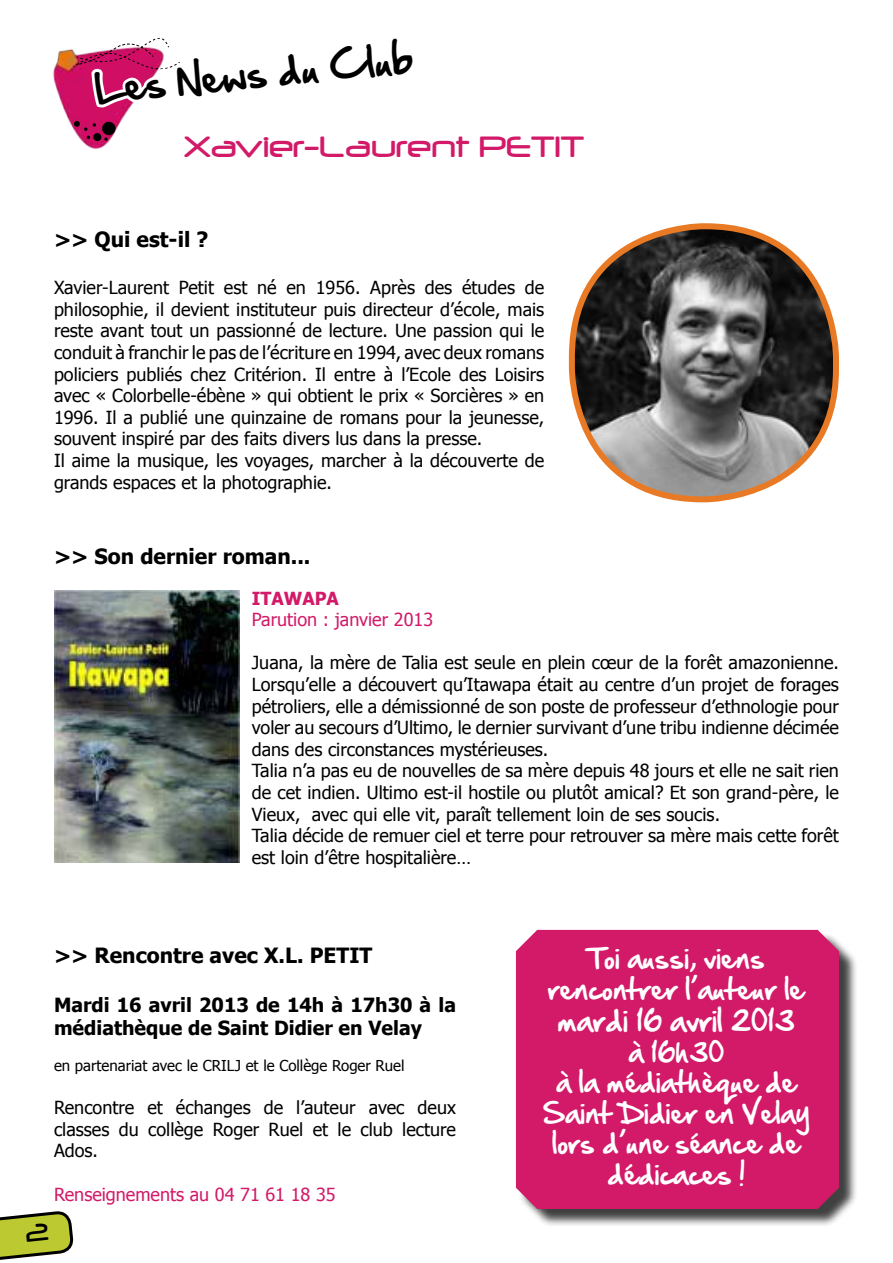
<style>
.page{position:relative;width:893px;height:1263px;background:#fff}
.page>*{position:absolute;margin:0;border:0;box-sizing:border-box;transform-origin:0 0}
.t1{font:36px "Hand Of Sean";color:#000}
.t2{font:34.5px "Neuropol";color:#d21a68}
.t3{font:27px "Hand Of Sean";color:#fff}
.t4{font:25.5px/30.6px "Hand Of Sean";color:#fff;text-align:center}
.t5{font:700 21px "Tahoma";color:#000}
.t6{font:700 19.5px/23.4px "Tahoma";color:#000}
.t7{font:18px/21.6px "Tahoma";color:#000}
.t8{font:18px "Tahoma";color:#d21a68}
.t9{font:700 18px "Tahoma";color:#d21a68}
.t10{font:15px "Tahoma";color:#000}
</style>
<div class="page">
<img style="left:53px;top:49px;width:20px;height:79px">
<svg style="left:73px;top:38px;width:107px;height:111px"></svg>
<img style="left:572px;top:226px;width:264px;height:273px">
<div style="left:569px;top:223px;width:270px;height:279px;border:6px solid #e97a25;border-radius:131px"></div>
<img style="left:54px;top:591px;width:185px;height:271px">
<div style="left:518px;top:932px;width:340px;height:295px;background:#000;opacity:.75"></div>
<div style="left:516px;top:930px;width:323px;height:279px;background:#d21a68"></div>
<svg style="left:0;top:1211px;width:73px;height:49px"></svg>
<h1 class="t1" style="left:92px;top:58px;width:321px;rotate:-6deg">Les News du Club</h1>
<h2 class="t2" style="left:184px;top:129px;width:402px">Xavier-Laurent PETIT</h2>
<p class="t5" style="left:54px;top:225px;width:156px">&gt;&gt; Qui est-il ?</p>
<p class="t7" style="left:54px;top:276px;width:492px">Xavier-Laurent Petit est né en 1956. Après des études de philosophie, il devient instituteur puis directeur d’école, mais reste avant tout un passionné de lecture. Une passion qui le conduit à franchir le pas de l’écriture en 1994, avec deux romans policiers publiés chez Critérion. Il entre à l’Ecole des Loisirs avec « Colorbelle-ébène » qui obtient le prix « Sorcières » en 1996. Il a publié une quinzaine de romans pour la jeunesse, souvent inspiré par des faits divers lus dans la presse.<br>Il aime la musique, les voyages, marcher à la découverte de grands espaces et la photographie.</p>
<p class="t5" style="left:54px;top:541px;width:258px">&gt;&gt; Son dernier roman...</p>
<p class="t9" style="left:252px;top:585px;width:87px">Itawapa</p>
<p class="t8" style="left:252px;top:608px;width:183px">Parution : janvier 2013</p>
<p class="t7" style="left:252px;top:651px;width:589px">Juana, la mère de Talia est seule en plein cœur de la forêt amazonienne.<br>Lorsqu’elle a découvert qu’Itawapa était au centre d’un projet de forages pétroliers, elle a démissionné de son poste de professeur d’ethnologie pour voler au secours d’Ultimo, le dernier survivant d’une tribu indienne décimée dans des circonstances mystérieuses.<br>Talia n’a pas eu de nouvelles de sa mère depuis 48 jours et elle ne sait rien de cet indien. Ultimo est-il hostile ou plutôt amical? Et son grand-père, le Vieux, avec qui elle vit, paraît tellement loin de ses soucis.<br>Talia décide de remuer ciel et terre pour retrouver sa mère mais cette forêt est loin d’être hospitalière…</p>
<p class="t5" style="left:54px;top:940px;width:320px">&gt;&gt; Rencontre avec X.L. PETIT</p>
<p class="t6" style="left:54px;top:991px;width:404px">Mardi 16 avril 2013 de 14h à 17h30 à la médiathèque de Saint Didier en Velay</p>
<p class="t10" style="left:54px;top:1055px;width:352px">en partenariat avec le CRILJ et le Collège Roger Ruel</p>
<p class="t7" style="left:54px;top:1096px;width:404px;text-align:justify">Rencontre et échanges de l’auteur avec deux classes du collège Roger Ruel et le club lecture Ados.</p>
<p class="t8" style="left:54px;top:1182px;width:283px">Renseignements au 04 71 61 18 35</p>
<h3 class="t4" style="left:548px;top:942px;width:258px">Toi aussi, viens rencontrer l’auteur le</h3>
<h3 class="t3" style="left:558px;top:996px;width:239px">mardi 16 avril 2013</h3>
<h3 class="t4" style="left:543px;top:1036px;width:269px">à 16h30<br>à la médiathèque de<br>Saint Didier en Velay lors d’une séance de dédicaces !</h3>
</div>
